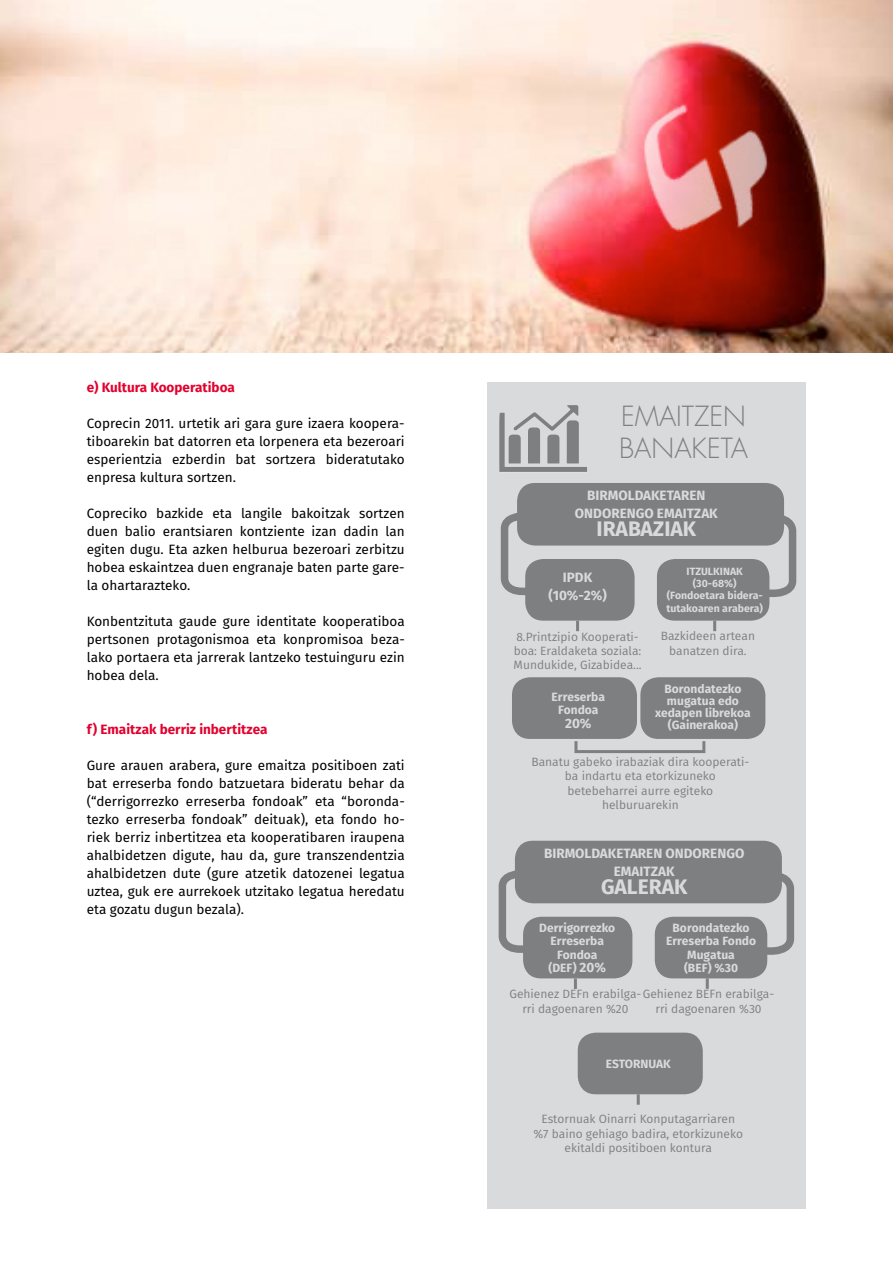
<style>
.page{position:relative;width:893px;height:1263px;background:#fff}
.page>*{position:absolute;margin:0;border:0;box-sizing:border-box;transform-origin:0 0}
.t1{font:300 27px/32.4px "Futura";color:#7e7f81}
.t2{font:700 21px "Fira Sans";color:#d9dadb}
.t3{font:13.5px/18px "Fira Sans";color:#000;text-align:justify}
.t4{font:700 13.5px/18px "Fira Sans";color:#d9dadb;text-align:center}
.t5{font:700 13.5px "Fira Sans";color:#e2002f}
.t6{font:12px/14.4px "Fira Sans";color:#7e7f81;text-align:center}
.t7{font:700 12px/13.5px "Fira Sans";color:#d9dadb;text-align:center}
.t8{font:700 10.5px/12px "Fira Sans";color:#d9dadb;text-align:center}
.s1{font-size:13.5px}
</style>
<div class="page">
<img style="left:0;top:0;width:893px;height:353px">
<div style="left:487px;top:383px;width:318px;height:826px;background:#d9dadb"></div>
<div style="left:517px;top:483px;width:267px;height:63px;background:#7e7f81;border-radius:18px"></div>
<svg style="left:499px;top:405px;width:88px;height:67px"></svg>
<div style="left:640px;top:677px;width:125px;height:62px;background:#7e7f81;border-radius:18px"></div>
<div style="left:657px;top:559px;width:112px;height:62px;background:#7e7f81;border-radius:18px"></div>
<svg style="left:500px;top:513px;width:53px;height:83px"></svg>
<svg style="left:713px;top:621px;width:3px;height:10px"></svg>
<div style="left:574px;top:740px;width:131px;height:13px;border:3px solid #7e7f81"></div>
<div style="left:525px;top:559px;width:110px;height:62px;background:#7e7f81;border-radius:18px"></div>
<svg style="left:576px;top:621px;width:3px;height:10px"></svg>
<div style="left:512px;top:677px;width:125px;height:62px;background:#7e7f81;border-radius:18px"></div>
<svg style="left:744px;top:515px;width:53px;height:86px"></svg>
<div style="left:515px;top:841px;width:267px;height:62px;background:#7e7f81;border-radius:18px"></div>
<div style="left:578px;top:1033px;width:125px;height:61px;background:#7e7f81;border-radius:18px"></div>
<div style="left:655px;top:917px;width:112px;height:61px;background:#7e7f81;border-radius:18px"></div>
<svg style="left:498px;top:870px;width:52px;height:83px"></svg>
<svg style="left:706px;top:978px;width:3px;height:11px"></svg>
<div style="left:523px;top:917px;width:109px;height:61px;background:#7e7f81;border-radius:18px"></div>
<svg style="left:574px;top:978px;width:3px;height:11px"></svg>
<svg style="left:742px;top:873px;width:53px;height:85px"></svg>
<svg style="left:637px;top:1094px;width:3px;height:11px"></svg>
<p class="t5" style="left:87px;top:378px;width:150px">e) Kultura Kooperatiboa</p>
<p class="t3" style="left:87px;top:415px;width:320px">Coprecin 2011. urtetik ari gara gure izaera koopera&shy;tiboarekin bat datorren eta lorpenera eta bezeroari esperientzia ezberdin bat sortzera bideratutako enpresa kultura sortzen.</p>
<p class="t3" style="left:87px;top:505px;width:320px">Copreciko bazkide eta langile bakoitzak sortzen duen balio erantsiaren kontziente izan dadin lan egiten dugu. Eta azken helburua bezeroari zerbitzu hobea eskaintzea duen engranaje baten parte gare&shy;la ohartarazteko.</p>
<p class="t3" style="left:87px;top:613px;width:320px">Konbentzituta gaude gure identitate kooperatiboa pertsonen protagonismoa eta konpromisoa beza&shy;lako portaera eta jarrerak lantzeko testuinguru ezin hobea dela.</p>
<p class="t5" style="left:87px;top:720px;width:182px">f) Emaitzak berriz inbertitzea</p>
<p class="t3" style="left:87px;top:757px;width:320px">Gure arauen arabera, gure emaitza positiboen zati bat erreserba fondo batzuetara bideratu behar da (“derrigorrezko erreserba fondoak” eta “boronda&shy;tezko erreserba fondoak” deituak), eta fondo ho&shy;riek berriz inbertitzea eta kooperatibaren iraupena ahalbidetzen digute, hau da, gure transzendentzia ahalbidetzen dute (gure atzetik datozenei legatua uztea, guk ere aurrekoek utzitako legatua heredatu eta gozatu dugun bezala).</p>
<h1 class="t1" style="left:619px;top:400px;width:130px">EMAITZEN<br>BANAKETA</h1>
<p class="t4" style="left:575px;top:486px;width:144px">BIRMOLDAKETAREN<br>ONDORENGO EMAITZAK</p>
<h2 class="t2" style="left:596px;top:514px;width:101px">IRABAZIAK</h2>
<p class="t4" style="left:548px;top:568px;width:60px">IPDK (10%-2%)</p>
<p class="t6" style="left:513px;top:629px;width:130px;text-align:left">8.Printzipio Kooperati&shy;boa: Eraldaketa soziala:<br>Mundukide, Gizabidea...</p>
<p class="t7" style="left:552px;top:690px;width:55px">Erreserba<br>Fondoa</p>
<p class="t4" style="left:565px;top:714px;width:28px">20%</p>
<p class="t8" style="left:667px;top:565px;width:97px">ITZULKINAK (30-68%) (Fondoetara bidera-</p>
<p class="t8" style="left:666px;top:603px;width:98px">tutakoaren arabera)</p>
<p class="t6" style="left:661px;top:629px;width:96px">Bazkideen artean banatzen dira.</p>
<p class="t7" style="left:655px;top:683px;width:97px;line-height:12px">Borondatezko mugatua edo xedapen librekoa (Gainerakoa)</p>
<p class="t6" style="left:531px;top:754px;width:219px">Banatu gabeko irabaziak dira kooperati&shy;ba indartu eta etorkizuneko betebeharrei aurre egiteko helburuarekin</p>
<p class="t4" style="left:544px;top:844px;width:202px">BIRMOLDAKETAREN ONDORENGO<br>EMAITZAK</p>
<h2 class="t2" style="left:601px;top:872px;width:88px">GALERAK</h2>
<p class="t7" style="left:539px;top:921px;width:78px">Derrigorrezko<br>Erreserba<br>Fondoa<br>(DEF) <span class="s1">20%</span></p>
<p class="t7" style="left:666px;top:921px;width:91px">Borondatezko<br>Erreserba Fondo<br>Mugatua<br>(BEF) %30</p>
<p class="t6" style="left:522px;top:987px;width:253px;text-align:left;text-indent:-13px">Gehienez DEFn erabilga-Gehienez BEFn erabilga&shy;rri dagoenaren %20</p>
<p class="t6" style="left:655px;top:1001px;width:108px">rri dagoenaren %30</p>
<p class="t7" style="left:606px;top:1057px;width:67px">ESTORNUAK</p>
<p class="t6" style="left:533px;top:1112px;width:211px">Estornuak Oinarri Konputagarriaren %7 baino gehiago badira, etorkizuneko ekitaldi positiboen kontura</p>
</div>
